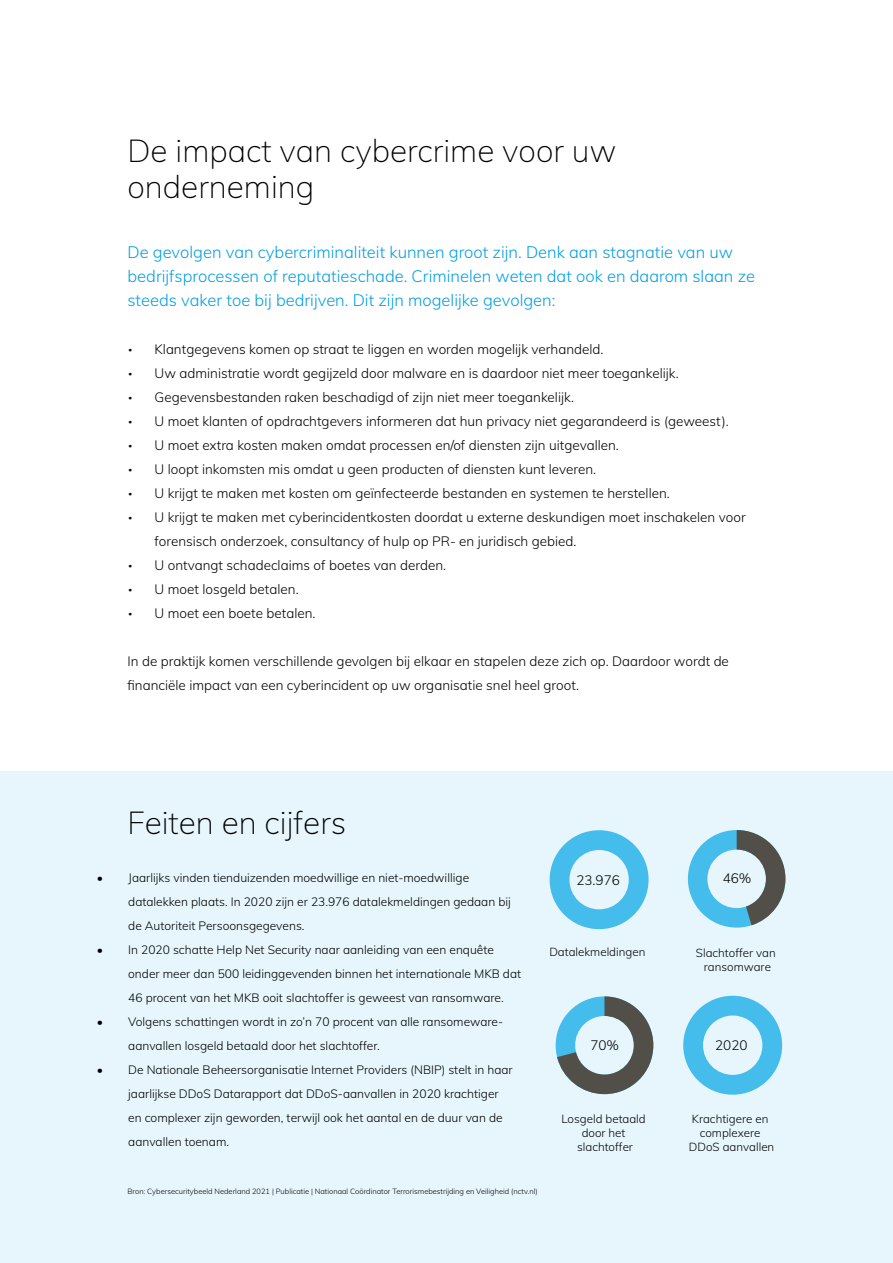
<style>
.page{position:relative;width:893px;height:1263px;background:#fff}
.page>*{position:absolute;margin:0;border:0;box-sizing:border-box;transform-origin:0 0}
.t1{font:200 31.5px/36px "Muli";color:#000}
.t2{font:300 16.5px/24px "Muli";color:#009fe3}
.t3{font:300 13.5px/24px "Muli";color:#000}
.t4{font:300 13.5px "Muli";color:#020203}
.t5{font:300 12px/24px "Muli";color:#000}
.t6{font:300 11.55px/14px "Muli";color:#020203;text-align:center}
.t7{font:300 7.5px "Muli";color:#000}
.s1{font-family:"TT Commons";font-weight:400;font-size:15px}
</style>
<div class="page">
<div style="left:0;top:771px;width:893px;height:492px;background:#e6f6fc"></div>
<svg style="left:550px;top:830px;width:99px;height:99px"></svg>
<svg style="left:688px;top:830px;width:97px;height:97px"></svg>
<svg style="left:683px;top:996px;width:99px;height:99px"></svg>
<svg style="left:556px;top:996px;width:97px;height:98px"></svg>
<h1 class="t1" style="left:128px;top:131px;width:490px">De impact van cybercrime voor uw onderneming</h1>
<p class="t2" style="left:128px;top:239px;width:629px">De gevolgen van cybercriminaliteit kunnen groot zijn. Denk aan stagnatie van uw bedrijfsprocessen of reputatieschade. Criminelen weten dat ook en daarom slaan ze steeds vaker toe bij bedrijven. Dit zijn mogelijke gevolgen:</p>
<p class="t3" style="left:128px;top:337px;width:477px"><span class="s1">•</span> Klantgegevens komen op straat te liggen en worden mogelijk verhandeld.</p>
<p class="t3" style="left:128px;top:361px;width:553px"><span class="s1">•</span> Uw administratie wordt gegijzeld door malware en is daardoor niet meer toegankelijk.</p>
<p class="t3" style="left:128px;top:385px;width:448px"><span class="s1">•</span> Gegevensbestanden raken beschadigd of zijn niet meer toegankelijk.</p>
<p class="t3" style="left:128px;top:409px;width:603px"><span class="s1">•</span> U moet klanten of opdrachtgevers informeren dat hun privacy niet gegarandeerd is (geweest).</p>
<p class="t3" style="left:128px;top:433px;width:493px"><span class="s1">•</span> U moet extra kosten maken omdat processen en/of diensten zijn uitgevallen.</p>
<p class="t3" style="left:128px;top:457px;width:470px"><span class="s1">•</span> U loopt inkomsten mis omdat u geen producten of diensten kunt leveren.</p>
<p class="t3" style="left:128px;top:481px;width:544px"><span class="s1">•</span> U krijgt te maken met kosten om geïnfecteerde bestanden en systemen te herstellen.</p>
<p class="t3" style="left:155px;top:505px;width:593px;text-indent:-27px"><span class="s1">•</span> U krijgt te maken met cyberincidentkosten doordat u externe deskundigen moet inschakelen voor forensisch onderzoek, consultancy of hulp op PR- en juridisch gebied.</p>
<p class="t3" style="left:128px;top:553px;width:320px"><span class="s1">•</span> U ontvangt schadeclaims of boetes van derden.</p>
<p class="t3" style="left:128px;top:577px;width:173px"><span class="s1">•</span> U moet losgeld betalen.</p>
<p class="t3" style="left:128px;top:601px;width:190px"><span class="s1">•</span> U moet een boete betalen.</p>
<p class="t3" style="left:128px;top:649px;width:603px">In de praktijk komen verschillende gevolgen bij elkaar en stapelen deze zich op. Daardoor wordt de financiële impact van een cyberincident op uw organisatie snel heel groot.</p>
<h1 class="t1" style="left:128px;top:803px;width:220px">Feiten en cijfers</h1>
<p class="t5" style="left:128px;top:865px;width:384px;text-indent:-32px">• Jaarlijks vinden tienduizenden moedwillige en niet-moedwillige datalekken plaats. In 2020 zijn er 23.976 datalekmeldingen gedaan bij de Autoriteit Persoonsgegevens.</p>
<p class="t5" style="left:128px;top:937px;width:394px;text-indent:-32px">• In 2020 schatte Help Net Security naar aanleiding van een enquête onder meer dan 500 leidinggevenden binnen het internationale MKB dat<br>46 procent van het MKB ooit slachtoffer is geweest van ransomware.</p>
<p class="t5" style="left:128px;top:1009px;width:377px;text-indent:-32px">• Volgens schattingen wordt in zo’n 70 procent van alle ransomeware&shy;aanvallen losgeld betaald door het slachtoffer.</p>
<p class="t5" style="left:128px;top:1057px;width:386px;text-indent:-32px">• De Nationale Beheersorganisatie Internet Providers (NBIP) stelt in haar jaarlijkse DDoS Datarapport dat DDoS-aanvallen in 2020 krachtiger en complexer zijn geworden, terwijl ook het aantal en de duur van de aanvallen toenam.</p>
<p class="t4" style="left:576px;top:870px;width:45px">23.976</p>
<p class="t4" style="left:723px;top:869px;width:30px">46%</p>
<p class="t6" style="left:549px;top:945px;width:98px">Datalekmeldingen</p>
<p class="t6" style="left:696px;top:945px;width:81px">Slachtoffer van ransomware</p>
<p class="t4" style="left:313px;top:1036px;width:45px">23.976</p>
<p class="t4" style="left:590px;top:1035px;width:30px">70%</p>
<p class="t4" style="left:715px;top:1035px;width:34px">2020</p>
<p class="t6" style="left:286px;top:1111px;width:98px">Datalekmeldingen</p>
<p class="t6" style="left:432px;top:1111px;width:81px">Slachtoffer van</p>
<p class="t6" style="left:561px;top:1111px;width:86px">Losgeld betaald door het slachtoffer</p>
<p class="t6" style="left:689px;top:1111px;width:87px">Krachtigere en complexere<br>DDoS aanvallen</p>
<p class="t7" style="left:128px;top:1186px;width:412px">Bron: Cybersecuritybeeld Nederland 2021 | Publicatie | Nationaal Coördinator Terrorismebestrijding en Veiligheid (nctv.nl)</p>
</div>
